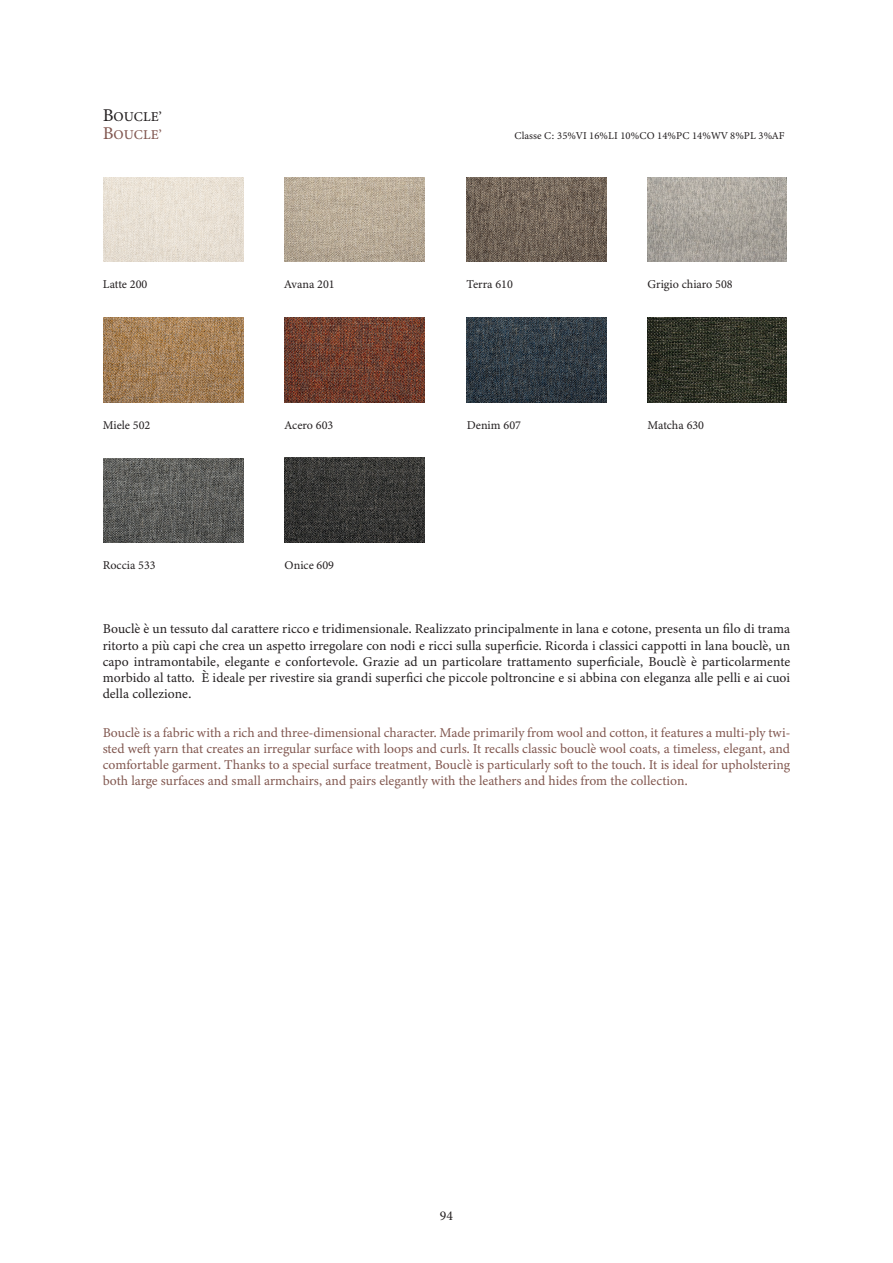
<style>
.page{position:relative;width:893px;height:1263px;background:#fff}
.page>*{position:absolute;margin:0;border:0;box-sizing:border-box;transform-origin:0 0}
.t1{font:13.5px/16.2px "Minion Variable Concept";letter-spacing:.005em;color:#231f20;text-align:justify}
.t2{font:13.5px/16.2px "Minion Variable Concept";color:#81574f;text-align:justify}
.t3{font:13.5px "Minion Variable Concept";letter-spacing:.005em;color:#815750}
.t4{font:12px "Minion Variable Concept";color:#231f20}
.t5{font:10.5px "Minion Variable Concept";letter-spacing:.005em;color:#231f20}
.s1{font-size:18px}
</style>
<div class="page">
<img style="left:103px;top:317px;width:140px;height:85px">
<img style="left:285px;top:317px;width:139px;height:85px">
<img style="left:285px;top:177px;width:139px;height:85px">
<img style="left:467px;top:177px;width:139px;height:85px">
<img style="left:647px;top:177px;width:140px;height:85px">
<img style="left:285px;top:458px;width:140px;height:85px">
<img style="left:104px;top:458px;width:139px;height:85px">
<img style="left:467px;top:317px;width:139px;height:85px">
<img style="left:647px;top:317px;width:140px;height:85px">
<img style="left:103px;top:177px;width:140px;height:85px">
<p class="t1" style="left:103px;top:108px;width:61px"><span class="s1">B</span>OUCLE’</p>
<p class="t3" style="left:103px;top:125px;width:61px"><span class="s1">B</span>OUCLE’</p>
<p class="t5" style="left:514px;top:129px;width:272px">Classe C: 35%VI 16%LI 10%CO 14%PC 14%WV 8%PL 3%AF</p>
<p class="t4" style="left:103px;top:276px;width:46px">Latte 200</p>
<p class="t4" style="left:285px;top:276px;width:52px">Avana 201</p>
<p class="t4" style="left:467px;top:276px;width:48px">Terra 610</p>
<p class="t4" style="left:647px;top:276px;width:87px">Grigio chiaro 508</p>
<p class="t4" style="left:103px;top:416px;width:49px">Miele 502</p>
<p class="t4" style="left:285px;top:416px;width:50px">Acero 603</p>
<p class="t4" style="left:467px;top:416px;width:56px">Denim 607</p>
<p class="t4" style="left:647px;top:416px;width:58px">Matcha 630</p>
<p class="t4" style="left:103px;top:557px;width:55px">Roccia 533</p>
<p class="t4" style="left:285px;top:557px;width:51px">Onice 609</p>
<p class="t1" style="left:103px;top:621px;width:689px">Bouclè è un tessuto dal carattere ricco e tridimensionale. Realizzato principalmente in lana e cotone, presenta un filo di trama ritorto a più capi che crea un aspetto irregolare con nodi e ricci sulla superficie. Ricorda i classici cappotti in lana bouclè, un capo intramontabile, elegante e confortevole. Grazie ad un particolare trattamento superficiale, Bouclè è particolarmente morbido al tatto. È ideale per rivestire sia grandi superfici che piccole poltroncine e si abbina con eleganza alle pelli e ai cuoi della collezione.</p>
<p class="t2" style="left:103px;top:724px;width:689px">Bouclè is a fabric with a rich and three-dimensional character. Made primarily from wool and cotton, it features a multi-ply twi&shy;sted weft yarn that creates an irregular surface with loops and curls. It recalls classic bouclè wool coats, a timeless, elegant, and comfortable garment. Thanks to a special surface treatment, Bouclè is particularly soft to the touch. It is ideal for upholstering both large surfaces and small armchairs, and pairs elegantly with the leathers and hides from the collection.</p>
<p class="t1" style="left:440px;top:1207px;width:15px">94</p>
</div>
